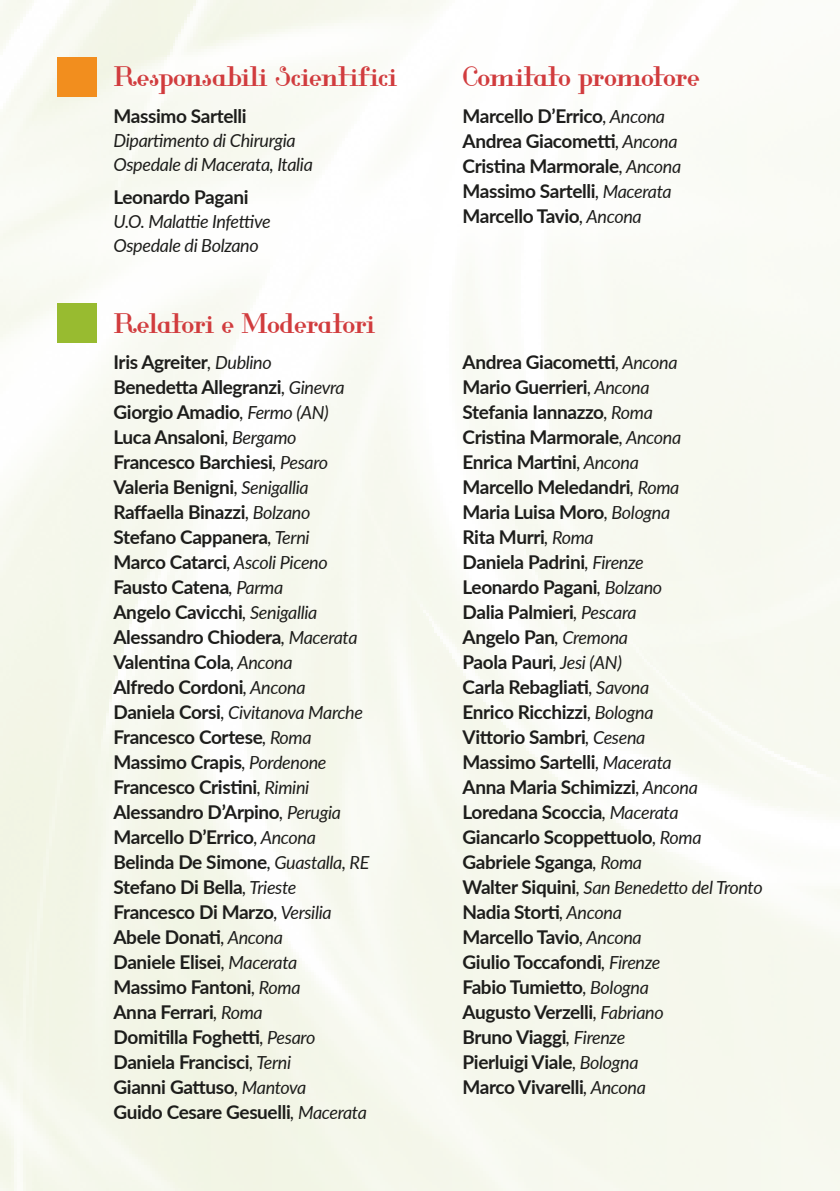
<style>
.page{position:relative;width:840px;height:1191px;background:#fff}
.page>*{position:absolute;margin:0;border:0;box-sizing:border-box;transform-origin:0 0}
.t1{font:700 28px "Glamor";letter-spacing:-.02em;color:#d13c3e}
.t2{font:700 19px/25px "Lato";letter-spacing:-.02em;color:#1d1d1b}
.t3{font:italic 18px/24px "Lato";letter-spacing:-.02em;color:#1d1d1b}
.s1{font-weight:400;font-style:italic;font-size:18px}
.s2{font-weight:700;font-style:normal;font-size:19px}
</style>
<div class="page">
<img style="left:0;top:0;width:839px;height:1191px">
<div style="left:57px;top:57px;width:39px;height:39px;background:#f28e1e"></div>
<div style="left:57px;top:303px;width:39px;height:40px;background:#98bb30"></div>
<h1 class="t1" style="left:113px;top:60px;width:285px">Responsabili Scientifici</h1>
<p class="t2" style="left:113px;top:102px;width:134px">Massimo Sartelli</p>
<p class="t3" style="left:113px;top:127px;width:201px">Dipartimento di Chirurgia<br>Ospedale di Macerata, Italia</p>
<p class="t2" style="left:113px;top:183px;width:136px">Leonardo Pagani</p>
<p class="t3" style="left:113px;top:208px;width:159px">U.O. Malattie Infettive<br>Ospedale di Bolzano</p>
<h1 class="t1" style="left:113px;top:307px;width:263px">Relatori e Moderatori</h1>
<p class="t2" style="left:113px;top:349px;width:232px">Iris Agreiter<span class="s1">, Dublino<br></span>Benedetta Allegranzi<span class="s1">, Ginevra<br></span>Giorgio Amadio<span class="s1">, Fermo (AN)<br></span>Luca Ansaloni<span class="s1">, Bergamo<br></span>Francesco Barchiesi<span class="s1">, Pesaro<br></span>Valeria Benigni<span class="s1">, Senigallia<br></span>Raffaella Binazzi<span class="s1">, Bolzano<br></span>Stefano Cappanera<span class="s1">, Terni</span></p>
<p class="t3" style="left:113px;top:549px;width:216px"><span class="s2">Marco Catarci</span>, Ascoli Piceno</p>
<p class="t2" style="left:113px;top:574px;width:245px">Fausto Catena<span class="s1">, Parma<br></span>Angelo Cavicchi<span class="s1">, Senigallia<br></span>Alessandro Chiodera<span class="s1">, Macerata<br></span>Valentina Cola<span class="s1">, Ancona<br></span>Alfredo Cordoni<span class="s1">, Ancona</span></p>
<p class="t3" style="left:113px;top:699px;width:251px"><span class="s2">Daniela Corsi</span>, Civitanova Marche</p>
<p class="t2" style="left:113px;top:724px;width:257px">Francesco Cortese<span class="s1">, Roma<br></span>Massimo Crapis<span class="s1">, Pordenone<br></span>Francesco Cristini<span class="s1">, Rimini<br></span>Alessandro D’Arpino<span class="s1">, Perugia<br></span>Marcello D’Errico<span class="s1">, Ancona<br></span>Belinda De Simone<span class="s1">, Guastalla, RE<br></span>Stefano Di Bella<span class="s1">, Trieste<br></span>Francesco Di Marzo<span class="s1">, Versilia<br></span>Abele Donati<span class="s1">, Ancona<br></span>Daniele Elisei<span class="s1">, Macerata<br></span>Massimo Fantoni<span class="s1">, Roma<br></span>Anna Ferrari<span class="s1">, Roma<br></span>Domitilla Foghetti<span class="s1">, Pesaro<br></span>Daniela Francisci<span class="s1">, Terni<br></span>Gianni Gattuso<span class="s1">, Mantova<br></span>Guido Cesare Gesuelli<span class="s1">, Macerata</span></p>
<h1 class="t1" style="left:462px;top:60px;width:238px">Comitato promotore</h1>
<p class="t2" style="left:462px;top:102px;width:220px">Marcello D’Errico<span class="s1">, Ancona<br></span>Andrea Giacometti<span class="s1">, Ancona<br></span>Cristina Marmorale<span class="s1">, Ancona<br></span>Massimo Sartelli<span class="s1">, Macerata<br></span>Marcello Tavio<span class="s1">, Ancona</span></p>
<p class="t2" style="left:462px;top:349px;width:240px">Andrea Giacometti<span class="s1">, Ancona<br></span>Mario Guerrieri<span class="s1">, Ancona<br></span>Stefania Iannazzo<span class="s1">, Roma<br></span>Cristina Marmorale<span class="s1">, Ancona<br></span>Enrica Martini<span class="s1">, Ancona<br></span>Marcello Meledandri<span class="s1">, Roma<br></span>Maria Luisa Moro<span class="s1">, Bologna<br></span>Rita Murri<span class="s1">, Roma<br></span>Daniela Padrini<span class="s1">, Firenze<br></span>Leonardo Pagani<span class="s1">, Bolzano<br></span>Dalia Palmieri<span class="s1">, Pescara<br></span>Angelo Pan<span class="s1">, Cremona<br></span>Paola Pauri<span class="s1">, Jesi (AN)<br></span>Carla Rebagliati<span class="s1">, Savona<br></span>Enrico Ricchizzi<span class="s1">, Bologna<br></span>Vittorio Sambri<span class="s1">, Cesena<br></span>Massimo Sartelli<span class="s1">, Macerata<br></span>Anna Maria Schimizzi<span class="s1">, Ancona<br></span>Loredana Scoccia<span class="s1">, Macerata<br></span>Giancarlo Scoppettuolo<span class="s1">, Roma<br></span>Gabriele Sganga<span class="s1">, Roma</span></p>
<p class="t3" style="left:462px;top:874px;width:301px"><span class="s2">Walter Siquini</span>, San Benedetto del Tronto</p>
<p class="t2" style="left:462px;top:899px;width:203px">Nadia Storti<span class="s1">, Ancona<br></span>Marcello Tavio<span class="s1">, Ancona<br></span>Giulio Toccafondi<span class="s1">, Firenze<br></span>Fabio Tumietto<span class="s1">, Bologna<br></span>Augusto Verzelli<span class="s1">, Fabriano<br></span>Bruno Viaggi<span class="s1">, Firenze<br></span>Pierluigi Viale<span class="s1">, Bologna<br></span>Marco Vivarelli<span class="s1">, Ancona</span></p>
</div>
